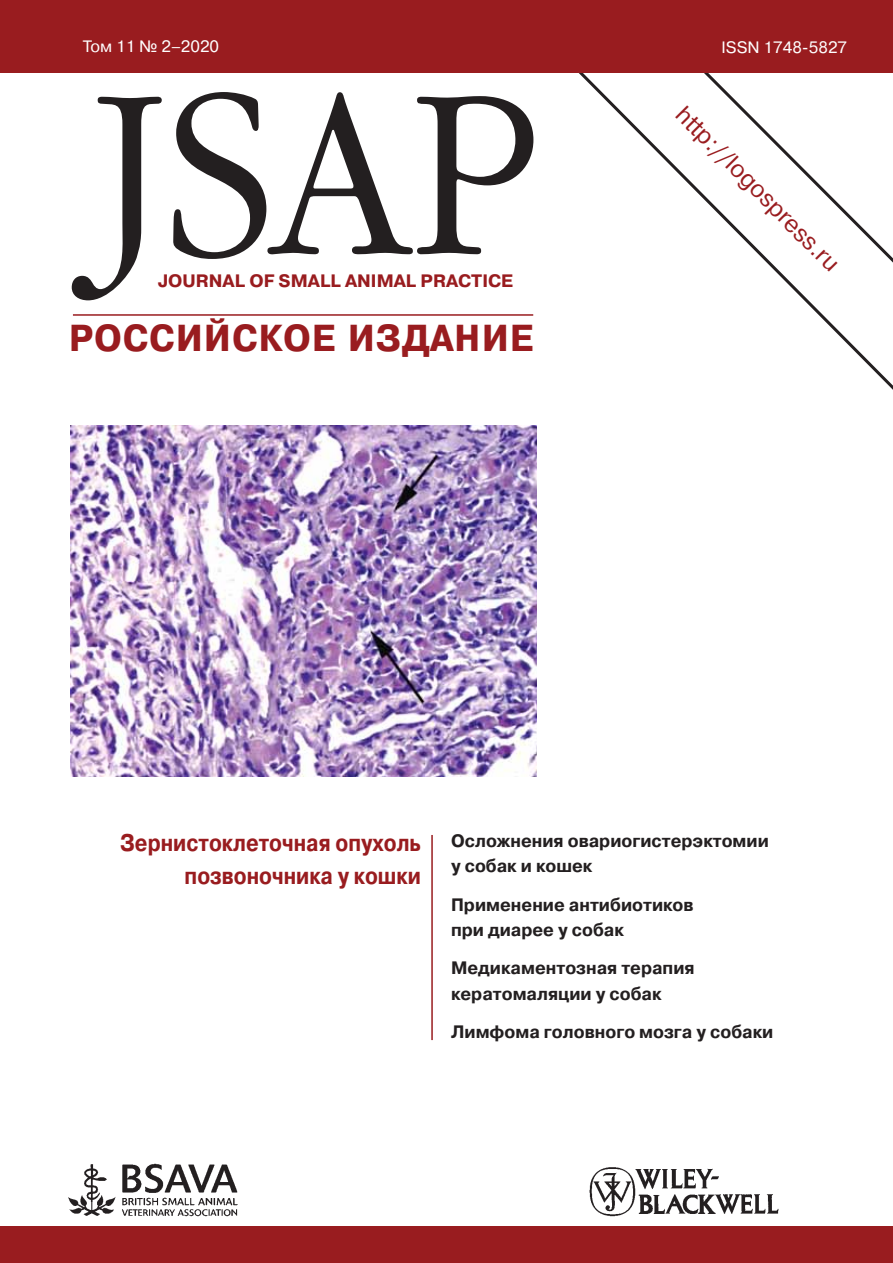
<style>
.page{position:relative;width:893px;height:1263px;background:#fff}
.page>*{position:absolute;margin:0;border:0;box-sizing:border-box;transform-origin:0 0}
.t1{font:300 225px "Garamond C";color:#231f20;scale:.93 1}
.t2{font:700 37.5px "Pragmatica Cond C";letter-spacing:.035em;color:#991c1f;scale:1.14 1}
.t3{font:700 24px/33px "Pragmatica C";color:#991c1f;text-align:right;scale:.85 1}
.t4{font:24px "Pragmatica C";color:#991c1f}
.t5{font:700 18px/25.5px "Pragmatica C";color:#231f20;scale:.96 1}
.t6{font:700 18px "Pragmatica C";color:#991c1f}
.t7{font:16.5px "Pragmatica C";color:#fff}
</style>
<div class="page">
<svg style="left:579px;top:73px;width:314px;height:317px"></svg>
<div style="left:0;top:0;width:893px;height:73px;background:#991c1f"></div>
<div style="left:0;top:1227px;width:893px;height:36px;background:#991c1f"></div>
<hr style="left:73px;top:314px;width:460px;height:2px;background:#991c1f">
<img style="left:68px;top:1163px;width:170px;height:54px">
<img style="left:589px;top:1167px;width:190px;height:50px">
<hr style="left:431px;top:835px;width:2px;height:205px;background:#991c1f">
<img style="left:71px;top:426px;width:465px;height:351px">
<p class="t7" style="left:83px;top:40px;width:138px">Том 11 № 2–2020</p>
<h1 class="t1" style="left:86px;top:92px;width:488px">JSAP</h1>
<p class="t6" style="left:158px;top:274px;width:357px">JOURNAL OF SMALL ANIMAL PRACTICE</p>
<h2 class="t2" style="left:69px;top:317px;width:408px">РОССИЙСКОЕ ИЗДАНИЕ</h2>
<p class="t7" style="left:721px;top:41px;width:127px">ISSN 1748-5827</p>
<h3 class="t4" style="left:686px;top:104px;width:223px;rotate:45deg">http://logospress.ru</h3>
<h3 class="t3" style="left:120px;top:828px;width:355px">Зернистоклеточная опухоль позвоночника у кошки</h3>
<p class="t5" style="left:451px;top:830px;width:333px">Осложнения овариогистерэктомии у собак и кошек</p>
<p class="t5" style="left:451px;top:894px;width:254px">Применение антибиотиков при диарее у собак</p>
<p class="t5" style="left:451px;top:957px;width:255px">Медикаментозная терапия кератомаляции у собак</p>
<p class="t5" style="left:451px;top:1021px;width:337px">Лимфома головного мозга у собаки</p>
</div>
